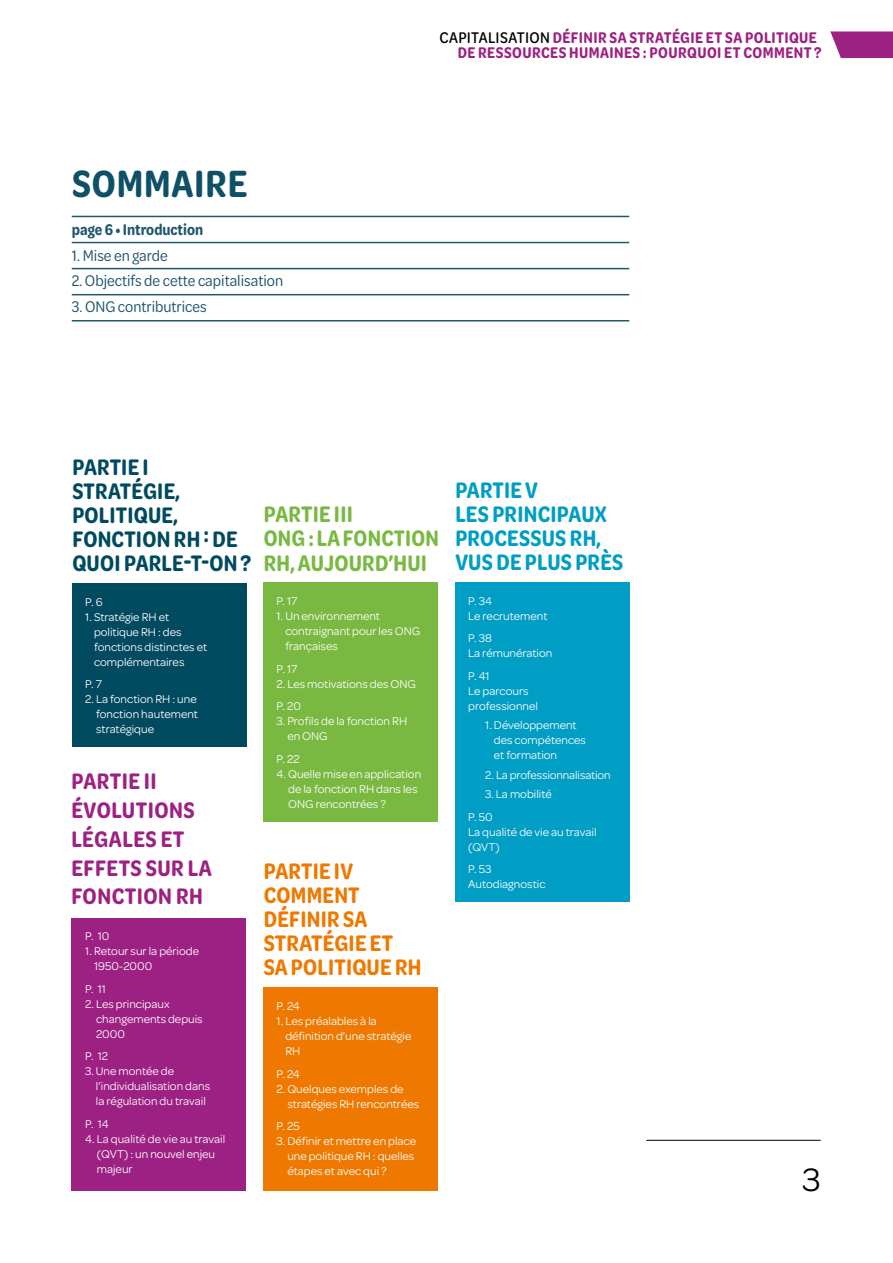
<style>
.page{position:relative;width:893px;height:1263px;background:#fff}
.page>*{position:absolute;margin:0;border:0;box-sizing:border-box;transform-origin:0 0}
.t1{font:600 40.5px "Omnes Cond";letter-spacing:.02em;color:#0e5067}
.t2{font:34.5px "Omnes";color:#000}
.t3{font:600 24px/24px "Omnes Cond";letter-spacing:.01em;color:#004a60}
.t4{font:600 24px/28.8px "Omnes Cond";letter-spacing:.02em;color:#9d2183}
.t5{font:600 24px/24px "Omnes Cond";letter-spacing:.01em;color:#ef7900}
.t6{font:600 24px/24px "Omnes Cond";letter-spacing:.01em;color:#009dc5}
.t7{font:600 24px/24px "Omnes Cond";letter-spacing:.01em;color:#79b942}
.t8{font:600 16.5px/15px "Omnes Cond";letter-spacing:.025em;color:#9d2183;text-align:right}
.t9{font:16.5px "Omnes Cond";color:#1f576d}
.t10{font:600 16.5px "Omnes Cond";color:#1f576d}
.t11{font:12px/15px "Omnes";color:#fff}
.s1{font-weight:500;color:#000}
</style>
<div class="page">
<hr style="left:646px;top:1140px;width:175px;height:1px;background:#000">
<svg style="left:830px;top:31px;width:63px;height:27px"></svg>
<hr style="left:72px;top:320px;width:557px;height:1px;background:#1f576d">
<hr style="left:72px;top:294px;width:557px;height:1px;background:#1f576d">
<hr style="left:72px;top:268px;width:557px;height:1px;background:#1f576d">
<hr style="left:72px;top:242px;width:557px;height:1px;background:#1f576d">
<hr style="left:72px;top:216px;width:557px;height:1px;background:#1f576d">
<div style="left:72px;top:918px;width:174px;height:273px;background:#9d2183"></div>
<div style="left:263px;top:987px;width:175px;height:204px;background:#ef7900"></div>
<div style="left:72px;top:583px;width:175px;height:163px;background:#004a60"></div>
<div style="left:263px;top:582px;width:175px;height:240px;background:#79b942"></div>
<div style="left:455px;top:582px;width:175px;height:319px;background:#009dc5"></div>
<h1 class="t1" style="left:72px;top:156px;width:177px">SOMMAIRE</h1>
<h3 class="t10" style="left:72px;top:219px;width:133px">page 6 • Introduction</h3>
<h3 class="t9" style="left:72px;top:245px;width:98px">1. Mise en garde</h3>
<h3 class="t9" style="left:72px;top:270px;width:213px">2. Objectifs de cette capitalisation</h3>
<h3 class="t9" style="left:72px;top:296px;width:137px">3. ONG contributrices</h3>
<h3 class="t8" style="left:439px;top:29px;width:384px"><span class="s1">CAPITALISATION</span> DÉFINIR SA STRATÉGIE ET SA POLITIQUE<br>DE RESSOURCES HUMAINES : POURQUOI ET COMMENT ?</h3>
<h3 class="t3" style="left:72px;top:454px;width:180px">PARTIE I<br>STRATÉGIE,<br>POLITIQUE,<br>FONCTION RH : DE<br>QUOI PARLE-T-ON ?</h3>
<p class="t11" style="left:85px;top:593px;width:19px">P. 6</p>
<p class="t11" style="left:94px;top:608px;width:115px;text-indent:-9px">1. Stratégie RH et politique RH : des fonctions distinctes et complémentaires</p>
<p class="t11" style="left:85px;top:676px;width:18px">P. 7</p>
<p class="t11" style="left:96px;top:691px;width:104px;text-align:justify;text-indent:-11px">2. La fonction RH : une fonction hautement stratégique</p>
<h3 class="t4" style="left:71px;top:766px;width:142px">PARTIE II<br>ÉVOLUTIONS<br>LÉGALES ET<br>EFFETS SUR LA<br>FONCTION RH</h3>
<p class="t11" style="left:85px;top:928px;width:26px">P. 10</p>
<p class="t11" style="left:94px;top:943px;width:107px;text-indent:-9px">1. Retour sur la période<br>1950-2000</p>
<p class="t11" style="left:85px;top:980px;width:22px">P. 11</p>
<p class="t11" style="left:96px;top:995px;width:108px;text-indent:-11px">2. Les principaux changements depuis<br>2000</p>
<p class="t11" style="left:85px;top:1048px;width:24px">P. 12</p>
<p class="t11" style="left:96px;top:1063px;width:116px;text-indent:-11px">3. Une montée de l’individualisation dans la régulation du travail</p>
<p class="t11" style="left:85px;top:1115px;width:25px">P. 14</p>
<p class="t11" style="left:97px;top:1130px;width:130px;text-indent:-12px">4. La qualité de vie au travail (QVT) : un nouvel enjeu majeur</p>
<h3 class="t7" style="left:264px;top:501px;width:177px">PARTIE III<br>ONG : LA FONCTION<br>RH, AUJOURD’HUI</h3>
<p class="t11" style="left:277px;top:593px;width:22px">P. 17</p>
<p class="t11" style="left:285px;top:608px;width:137px;text-indent:-9px">1. Un environnement contraignant pour les ONG françaises</p>
<p class="t11" style="left:277px;top:660px;width:22px">P. 17</p>
<p class="t11" style="left:277px;top:672px;width:141px;line-height:22.5px">2. Les motivations des ONG<br>P. 20</p>
<p class="t11" style="left:287px;top:713px;width:121px;text-indent:-11px">3. Profils de la fonction RH en ONG</p>
<p class="t11" style="left:277px;top:750px;width:24px">P. 22</p>
<p class="t11" style="left:288px;top:765px;width:135px;text-indent:-12px">4. Quelle mise en application de la fonction RH dans les<br>ONG rencontrées ?</p>
<h3 class="t5" style="left:264px;top:857px;width:159px">PARTIE IV<br>COMMENT<br>DÉFINIR SA<br>STRATÉGIE ET<br>SA POLITIQUE RH</h3>
<p class="t11" style="left:277px;top:998px;width:25px">P. 24</p>
<p class="t11" style="left:285px;top:1013px;width:128px;text-indent:-9px">1. Les préalables à la définition d’une stratégie<br>RH</p>
<p class="t11" style="left:277px;top:1065px;width:25px">P. 24</p>
<p class="t11" style="left:287px;top:1080px;width:133px;text-indent:-11px">2. Quelques exemples de stratégies RH rencontrées</p>
<p class="t11" style="left:277px;top:1118px;width:25px">P. 25</p>
<p class="t11" style="left:287px;top:1133px;width:130px;text-indent:-11px">3. Définir et mettre en place une politique RH : quelles étapes et avec qui ?</p>
<h3 class="t6" style="left:455px;top:477px;width:170px">PARTIE V<br>LES PRINCIPAUX<br>PROCESSUS RH,<br>VUS DE PLUS PRÈS</h3>
<p class="t11" style="left:468px;top:593px;width:81px">P. 34<br>Le recrutement</p>
<p class="t11" style="left:468px;top:630px;width:86px">P. 38<br>La rémunération</p>
<p class="t11" style="left:468px;top:668px;width:71px">P. 41<br>Le parcours professionnel</p>
<p class="t11" style="left:494px;top:717px;width:94px;text-indent:-9px">1. Développement des compétences et formation</p>
<p class="t11" style="left:485px;top:767px;width:127px">2. La professionnalisation</p>
<p class="t11" style="left:468px;top:782px;width:85px;line-height:22.5px;text-indent:17px">3. La mobilité<br>P. 50</p>
<p class="t11" style="left:468px;top:824px;width:130px">La qualité de vie au travail (QVT)</p>
<p class="t11" style="left:468px;top:861px;width:79px">P. 53<br>Autodiagnostic</p>
<h2 class="t2" style="left:802px;top:1156px;width:20px">3</h2>
</div>
